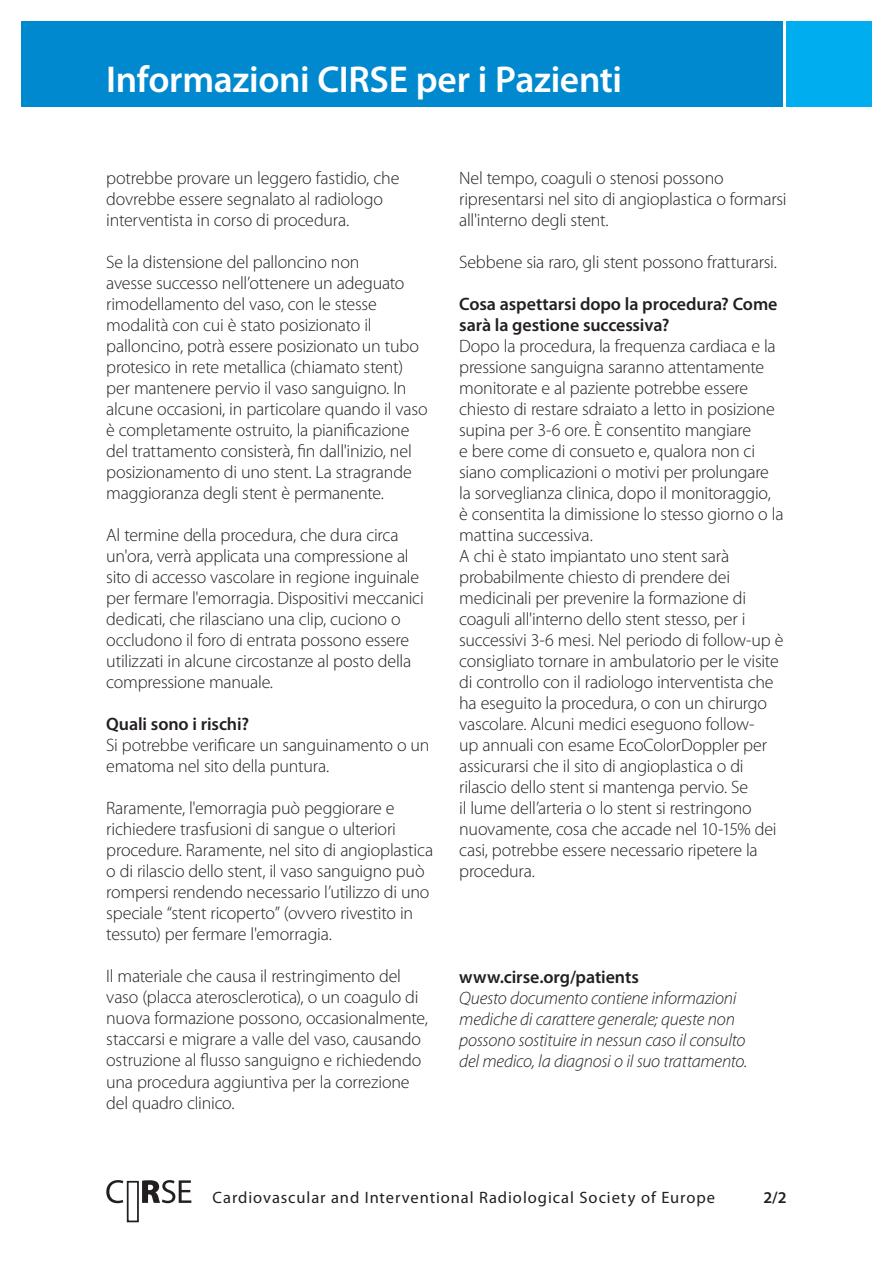
<style>
.page{position:relative;width:893px;height:1263px;background:#fff}
.page>*{position:absolute;margin:0;border:0;box-sizing:border-box;transform-origin:0 0}
.t1{font:600 37.5px "Myriad Pro";letter-spacing:-.01em;color:#fff}
.t2{font:300 18px/21px "Myriad Pro";letter-spacing:-.015em;color:#231f20}
.t3{font:italic 300 18px/21px "Myriad Pro";letter-spacing:-.015em;color:#231f20}
.t4{font:600 18px/21px "Myriad Pro";letter-spacing:-.005em;color:#231f20}
.t5{font:16.5px "Myriad Pro";letter-spacing:.055em;color:#231f20}
.t6{font:600 16.5px "Myriad Pro";color:#231f20}
</style>
<div class="page">
<div style="left:127px;top:1181px;width:12px;height:41px;background:#fff;border:2px solid #231f20"></div>
<svg style="left:106px;top:1180px;width:85px;height:23px"></svg>
<div style="left:21px;top:21px;width:761px;height:85px;background:#0089cf"></div>
<div style="left:787px;top:21px;width:85px;height:85px;background:#00aeef"></div>
<h1 class="t1" style="left:106px;top:59px;width:517px">Informazioni CIRSE per i Pazienti</h1>
<p class="t2" style="left:106px;top:167px;width:295px">potrebbe provare un leggero fastidio, che dovrebbe essere segnalato al radiologo interventista in corso di procedura.</p>
<p class="t2" style="left:106px;top:252px;width:323px">Se la distensione del palloncino non<br>avesse successo nell’ottenere un adeguato rimodellamento del vaso, con le stesse modalità con cui è stato posizionato il palloncino, potrà essere posizionato un tubo protesico in rete metallica (chiamato stent) per mantenere pervio il vaso sanguigno. In alcune occasioni, in particolare quando il vaso è completamente ostruito, la pianificazione del trattamento consisterà, fin dall'inizio, nel posizionamento di uno stent. La stragrande maggioranza degli stent è permanente.</p>
<p class="t2" style="left:106px;top:525px;width:319px">Al termine della procedura, che dura circa un'ora, verrà applicata una compressione al sito di accesso vascolare in regione inguinale per fermare l'emorragia. Dispositivi meccanici dedicati, che rilasciano una clip, cuciono o occludono il foro di entrata possono essere utilizzati in alcune circostanze al posto della compressione manuale.</p>
<p class="t4" style="left:106px;top:714px;width:144px">Quali sono i rischi?</p>
<p class="t2" style="left:106px;top:735px;width:325px">Si potrebbe verificare un sanguinamento o un ematoma nel sito della puntura.</p>
<p class="t2" style="left:106px;top:798px;width:328px">Raramente, l'emorragia può peggiorare e richiedere trasfusioni di sangue o ulteriori procedure. Raramente, nel sito di angioplastica o di rilascio dello stent, il vaso sanguigno può rompersi rendendo necessario l’utilizzo di uno speciale “stent ricoperto” (ovvero rivestito in tessuto) per fermare l'emorragia.</p>
<p class="t2" style="left:106px;top:966px;width:323px">Il materiale che causa il restringimento del vaso (placca aterosclerotica), o un coagulo di nuova formazione possono, occasionalmente, staccarsi e migrare a valle del vaso, causando ostruzione al flusso sanguigno e richiedendo una procedura aggiuntiva per la correzione del quadro clinico.</p>
<p class="t2" style="left:459px;top:168px;width:329px">Nel tempo, coaguli o stenosi possono ripresentarsi nel sito di angioplastica o formarsi all'interno degli stent.</p>
<p class="t2" style="left:459px;top:252px;width:319px">Sebbene sia raro, gli stent possono fratturarsi.</p>
<p class="t4" style="left:459px;top:294px;width:320px">Cosa aspettarsi dopo la procedura? Come sarà la gestione successiva?</p>
<p class="t2" style="left:459px;top:336px;width:326px">Dopo la procedura, la frequenza cardiaca e la pressione sanguigna saranno attentamente monitorate e al paziente potrebbe essere chiesto di restare sdraiato a letto in posizione supina per 3-6 ore. È consentito mangiare<br>e bere come di consueto e, qualora non ci siano complicazioni o motivi per prolungare la sorveglianza clinica, dopo il monitoraggio, è consentita la dimissione lo stesso giorno o la mattina successiva.<br>A chi è stato impiantato uno stent sarà probabilmente chiesto di prendere dei medicinali per prevenire la formazione di coaguli all'interno dello stent stesso, per i successivi 3-6 mesi. Nel periodo di follow-up è consigliato tornare in ambulatorio per le visite di controllo con il radiologo interventista che ha eseguito la procedura, o con un chirurgo vascolare. Alcuni medici eseguono follow-<br>up annuali con esame EcoColorDoppler per assicurarsi che il sito di angioplastica o di rilascio dello stent si mantenga pervio. Se<br>il lume dell’arteria o lo stent si restringono nuovamente, cosa che accade nel 10-15% dei casi, potrebbe essere necessario ripetere la procedura.</p>
<p class="t4" style="left:459px;top:967px;width:181px">www.cirse.org/patients</p>
<p class="t3" style="left:459px;top:988px;width:290px">Questo documento contiene informazioni mediche di carattere generale; queste non possono sostituire in nessun caso il consulto del medico, la diagnosi o il suo trattamento.</p>
<p class="t5" style="left:213px;top:1188px;width:504px">Cardiovascular and Interventional Radiological Society of Europe</p>
<p class="t6" style="left:763px;top:1188px;width:25px">2/2</p>
</div>
